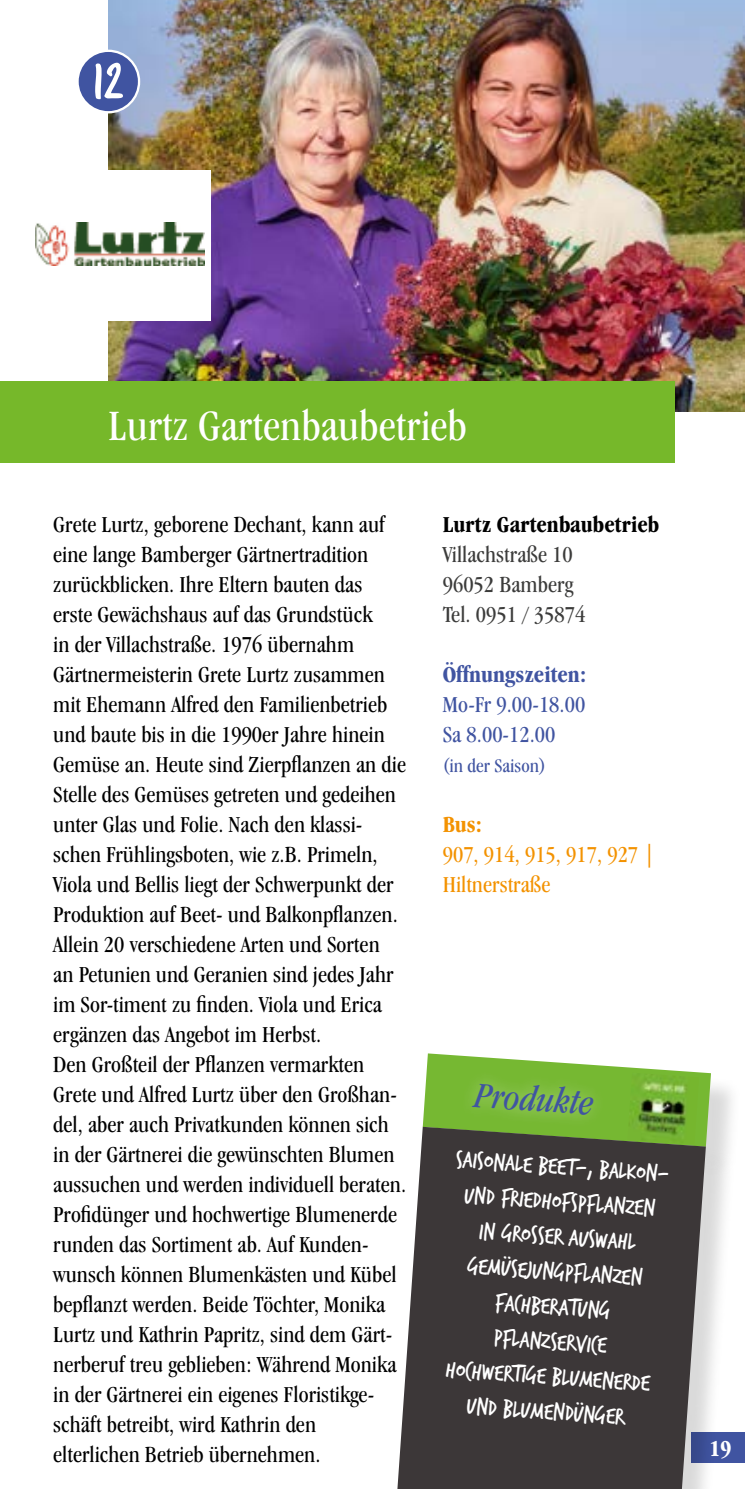
<style>
.page{position:relative;width:745px;height:1489px;background:#fff}
.page>*{position:absolute;margin:0;border:0;box-sizing:border-box;transform-origin:0 0}
.t1{font:58px "Trash Hand";color:#fff}
.t2{font:condensed 45px "Garamond IT Cby BT";color:#fff}
.t3{font:italic condensed 37.5px "Garamond IT Cby BT";color:#4054a1}
.t4{font:25px/35px "Trash Hand";color:#fff;text-align:center}
.t5{font:condensed 23.75px/30px "Garamond IT Cby BT";color:#000}
.t6{font:condensed 23.75px/30px "Garamond IT Cby BT";color:#3c3c3b}
.t7{font:condensed 23.75px/30px "Garamond IT Cby BT";color:#f39200}
.t8{font:condensed 23.75px/30px "Garamond IT Cby BT";color:#4054a1}
.t9{font:700 condensed 23.75px "Garamond IT Cby BT";color:#000}
.t10{font:700 condensed 23.75px "Garamond IT Cby BT";color:#4054a1}
.t11{font:700 condensed 23.75px "Garamond IT Cby BT";color:#f39200}
.t12{font:700 condensed 23.75px "Garamond IT Cby BT";color:#fff}
.t13{font:condensed 20px "Garamond IT Cby BT";color:#4054a1}
</style>
<div class="page">
<div style="left:691px;top:1431px;width:53px;height:30px;background:#4054a1"></div>
<img style="left:108px;top:0;width:636px;height:411px">
<div style="left:0;top:381px;width:673px;height:82px;background:#76b82a"></div>
<div style="left:77px;top:51px;width:62px;height:61px;background:#4054a1;border-radius:50%"></div>
<div style="left:76px;top:50px;width:64px;height:63px;border:2px solid #fff;border-radius:50%"></div>
<div style="left:35px;top:171px;width:176px;height:150px;background:#fff"></div>
<img style="left:35px;top:222px;width:170px;height:44px">
<div style="left:427px;top:1058px;width:314px;height:118px;background:#000;opacity:.15"></div>
<svg style="left:422px;top:1053px;width:288px;height:78px"></svg>
<img style="left:627px;top:1072px;width:71px;height:54px">
<div style="left:397px;top:1131px;width:339px;height:357px;background:#000;opacity:.15"></div>
<svg style="left:397px;top:1126px;width:308px;height:362px;background:#4a4845"></svg>
<h1 class="t1" style="left:92px;top:52px;width:34px">12</h1>
<h2 class="t2" style="left:108px;top:399px;width:360px">Lurtz Gartenbaubetrieb</h2>
<p class="t5" style="left:53px;top:509px;width:354px">Grete Lurtz, geborene Dechant, kann auf eine lange Bamberger Gärtnertradition zurückblicken. Ihre Eltern bauten das erste Gewächshaus auf das Grundstück<br>in der Villachstraße. 1976 übernahm Gärtnermeisterin Grete Lurtz zusammen mit Ehemann Alfred den Familienbetrieb und baute bis in die 1990er Jahre hinein Gemüse an. Heute sind Zierpflanzen an die Stelle des Gemüses getreten und gedeihen unter Glas und Folie. Nach den klassi&shy;schen Frühlingsboten, wie z.B. Primeln, Viola und Bellis liegt der Schwerpunkt der Produktion auf Beet- und Balkonpflanzen.<br>Allein 20 verschiedene Arten und Sorten<br>an Petunien und Geranien sind jedes Jahr im Sor-timent zu finden. Viola und Erica ergänzen das Angebot im Herbst.<br>Den Großteil der Pflanzen vermarkten Grete und Alfred Lurtz über den Großhan&shy;del, aber auch Privatkunden können sich in der Gärtnerei die gewünschten Blumen aussuchen und werden individuell beraten.<br>Profidünger und hochwertige Blumenerde runden das Sortiment ab. Auf Kunden&shy;wunsch können Blumenkästen und Kübel bepflanzt werden. Beide Töchter, Monika Lurtz und Kathrin Papritz, sind dem Gärt&shy;nerberuf treu geblieben: Während Monika in der Gärtnerei ein eigenes Floristikge&shy;schäft betreibt, wird Kathrin den elterlichen Betrieb übernehmen.</p>
<p class="t9" style="left:442px;top:510px;width:218px">Lurtz Gartenbaubetrieb</p>
<p class="t6" style="left:442px;top:539px;width:144px">Villachstraße 10<br>96052 Bamberg<br>Tel. 0951 / 35874</p>
<p class="t10" style="left:442px;top:660px;width:145px">Öffnungszeiten:</p>
<p class="t8" style="left:442px;top:689px;width:144px">Mo-Fr 9.00-18.00<br>Sa 8.00-12.00</p>
<p class="t13" style="left:442px;top:754px;width:105px">(in der Saison)</p>
<p class="t11" style="left:442px;top:810px;width:41px">Bus:</p>
<p class="t7" style="left:442px;top:839px;width:214px">907, 914, 915, 917, 927 |<br>Hiltnerstraße</p>
<h3 class="t3" style="left:476px;top:1072px;width:121px;rotate:4deg">Produkte</h3>
<p class="t4" style="left:457px;top:1142px;width:216px;rotate:4deg">Saisonale Beet-, Balkon&shy;und Friedhofspflanzen<br>in grosser Auswahl<br>Gemüsejungpflanzen<br>Fachberatung<br>Pflanzservice<br>Hochwertige Blumenerde und Blumendünger</p>
<p class="t12" style="left:709px;top:1434px;width:24px">19</p>
</div>
